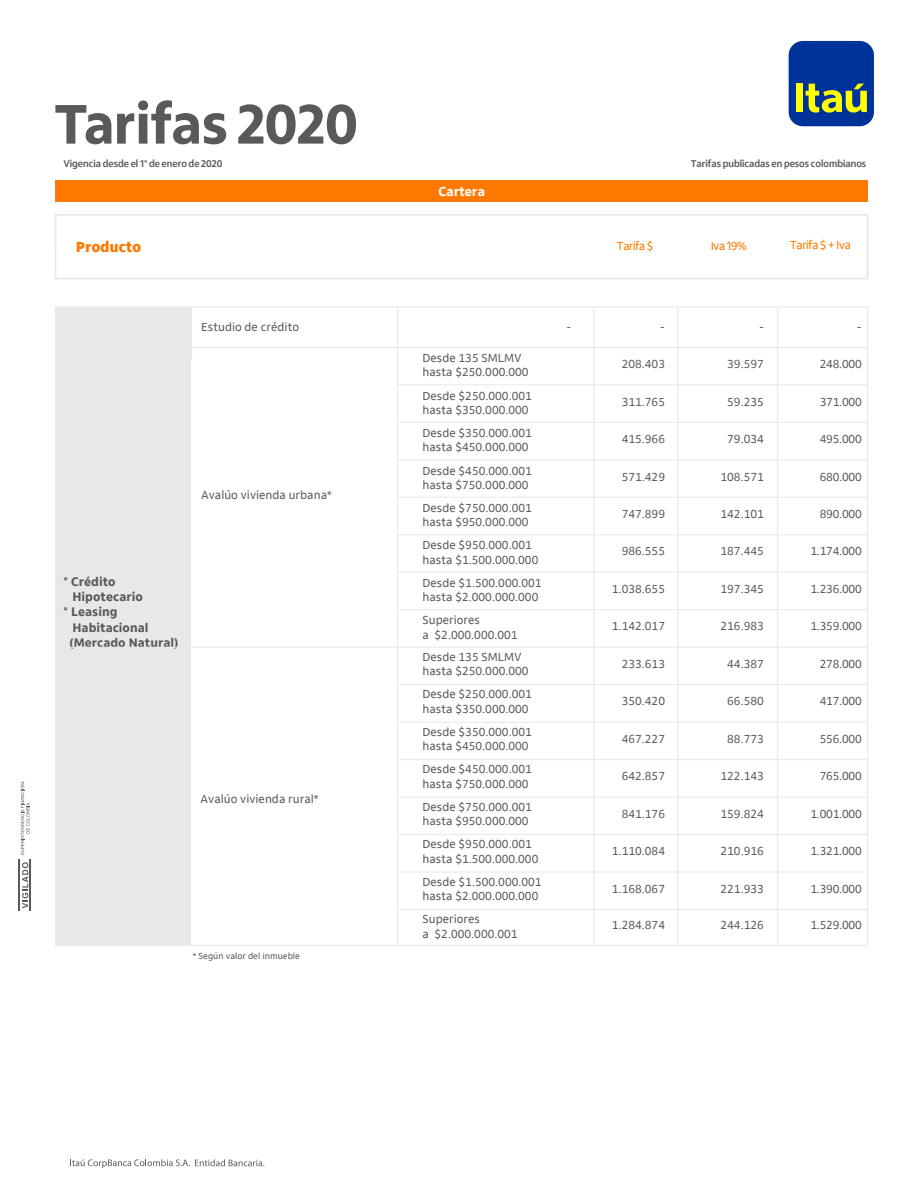
<style>
.page{position:relative;width:918px;height:1188px;background:#fff}
.page>*{position:absolute;margin:0;border:0;box-sizing:border-box;transform-origin:0 0}
.t1{font:800 57.15px "Itau Display";color:#58595b}
.t2{font:800 15px "Itau Display";letter-spacing:.02em;color:#ff7800}
.t3{font:800 13.5px "Itau Display";letter-spacing:.02em;color:#fff}
.t4{font:800 12.75px "Itau Text";color:#58595b}
.t5{font:12px/14.4px "Itau Text";color:#58595b}
.t6{font:12px "Itau Display";letter-spacing:-.02em;color:#ff7800}
.t7{font:700 10.05px "Itau Display";color:#58595b}
.t8{font:9px "Itau Text";color:#58595b}
</style>
<div class="page">
<div style="left:56px;top:181px;width:812px;height:21px;background:#ff7800"></div>
<hr style="left:19px;top:859px;width:1px;height:52px;background:#58595b">
<hr style="left:30px;top:859px;width:1px;height:52px;background:#58595b">
<svg style="left:21px;top:781px;width:9px;height:74px"></svg>
<svg style="left:22px;top:862px;width:6px;height:46px"></svg>
<svg style="left:70px;top:1159px;width:194px;height:9px"></svg>
<div style="left:55px;top:214px;width:814px;height:31px;border:2px solid #e7e8ea"></div>
<div style="left:55px;top:243px;width:814px;height:36px;border:2px solid #e7e8ea"></div>
<hr style="left:867px;top:243px;width:1px;height:34px;background:#e7e8ea">
<svg style="left:55px;top:306px;width:813px;height:640px"></svg>
<hr style="left:190px;top:307px;width:2px;height:27px;background:#e7e8ea">
<hr style="left:190px;top:333px;width:2px;height:27px;background:#e7e8ea">
<div style="left:56px;top:307px;width:135px;height:638px;background:#e7e8ea"></div>
<hr style="left:56px;top:347px;width:812px;height:1px;background:#e7e8ea">
<hr style="left:398px;top:385px;width:470px;height:1px;background:#e7e8ea">
<hr style="left:398px;top:422px;width:470px;height:1px;background:#e7e8ea">
<hr style="left:398px;top:460px;width:470px;height:1px;background:#e7e8ea">
<hr style="left:398px;top:497px;width:470px;height:1px;background:#e7e8ea">
<hr style="left:398px;top:534px;width:470px;height:1px;background:#e7e8ea">
<hr style="left:398px;top:572px;width:470px;height:1px;background:#e7e8ea">
<hr style="left:398px;top:609px;width:470px;height:1px;background:#e7e8ea">
<hr style="left:56px;top:647px;width:812px;height:1px;background:#e7e8ea">
<hr style="left:398px;top:684px;width:470px;height:1px;background:#e7e8ea">
<hr style="left:398px;top:722px;width:470px;height:1px;background:#e7e8ea">
<hr style="left:398px;top:759px;width:470px;height:1px;background:#e7e8ea">
<hr style="left:398px;top:797px;width:470px;height:1px;background:#e7e8ea">
<hr style="left:398px;top:834px;width:470px;height:1px;background:#e7e8ea">
<hr style="left:398px;top:872px;width:470px;height:1px;background:#e7e8ea">
<hr style="left:398px;top:909px;width:470px;height:1px;background:#e7e8ea">
<hr style="left:56px;top:945px;width:812px;height:1px;background:#e7e8ea">
<hr style="left:777px;top:308px;width:1px;height:636px;background:#e7e8ea">
<hr style="left:677px;top:308px;width:1px;height:636px;background:#e7e8ea">
<hr style="left:593px;top:309px;width:1px;height:636px;background:#e7e8ea">
<hr style="left:397px;top:309px;width:1px;height:636px;background:#e7e8ea">
<div style="left:789px;top:41px;width:85px;height:85px;background:#039;border-radius:14px"></div>
<div style="left:796px;top:84px;width:6px;height:28px;background:#ff0"></div>
<svg style="left:806px;top:84px;width:61px;height:29px"></svg>
<h1 class="t1" style="left:54px;top:91px;width:305px">Tarifas 2020</h1>
<p class="t7" style="left:63px;top:158px;width:160px">Vigencia desde el 1° de enero de 2020</p>
<p class="t2" style="left:76px;top:238px;width:66px">Producto</p>
<p class="t5" style="left:201px;top:320px;width:100px">Estudio de crédito</p>
<p class="t5" style="left:201px;top:487px;width:132px">Avalúo vivienda urbana*</p>
<p class="t4" style="left:64px;top:574px;width:54px">° Crédito</p>
<p class="t4" style="left:72px;top:589px;width:72px">Hipotecario</p>
<p class="t4" style="left:64px;top:605px;width:55px">° Leasing</p>
<p class="t4" style="left:72px;top:620px;width:78px">Habitacional</p>
<p class="t4" style="left:69px;top:635px;width:111px">(Mercado Natural)</p>
<p class="t5" style="left:201px;top:792px;width:119px">Avalúo vivienda rural*</p>
<p class="t8" style="left:193px;top:951px;width:109px">* Según valor del inmueble</p>
<p class="t3" style="left:438px;top:184px;width:48px">Cartera</p>
<p class="t7" style="left:691px;top:158px;width:177px">Tarifas publicadas en pesos colombianos</p>
<p class="t6" style="left:617px;top:240px;width:38px">Tarifa $</p>
<p class="t6" style="left:711px;top:240px;width:37px">Iva 19%</p>
<p class="t6" style="left:790px;top:238px;width:62px">Tarifa $ + Iva</p>
<p class="t5" style="left:567px;top:319px;width:6px">-</p>
<p class="t5" style="left:660px;top:319px;width:6px">-</p>
<p class="t5" style="left:759px;top:319px;width:6px">-</p>
<p class="t5" style="left:857px;top:319px;width:6px">-</p>
<p class="t5" style="left:423px;top:351px;width:108px">Desde 135 SMLMV hasta $250.000.000</p>
<p class="t5" style="left:622px;top:357px;width:45px">208.403</p>
<p class="t5" style="left:727px;top:357px;width:38px">39.597</p>
<p class="t5" style="left:820px;top:357px;width:43px">248.000</p>
<p class="t5" style="left:423px;top:388px;width:111px">Desde $250.000.001 hasta $350.000.000</p>
<p class="t5" style="left:622px;top:394px;width:45px">311.765</p>
<p class="t5" style="left:727px;top:394px;width:38px">59.235</p>
<p class="t5" style="left:820px;top:394px;width:43px">371.000</p>
<p class="t5" style="left:423px;top:426px;width:111px">Desde $350.000.001 hasta $450.000.000</p>
<p class="t5" style="left:622px;top:432px;width:45px">415.966</p>
<p class="t5" style="left:727px;top:432px;width:38px">79.034</p>
<p class="t5" style="left:820px;top:432px;width:43px">495.000</p>
<p class="t5" style="left:423px;top:463px;width:111px">Desde $450.000.001 hasta $750.000.000</p>
<p class="t5" style="left:622px;top:469px;width:45px">571.429</p>
<p class="t5" style="left:721px;top:469px;width:45px">108.571</p>
<p class="t5" style="left:820px;top:469px;width:43px">680.000</p>
<p class="t5" style="left:423px;top:501px;width:111px">Desde $750.000.001 hasta $950.000.000</p>
<p class="t5" style="left:622px;top:507px;width:45px">747.899</p>
<p class="t5" style="left:721px;top:507px;width:45px">142.101</p>
<p class="t5" style="left:820px;top:507px;width:43px">890.000</p>
<p class="t5" style="left:423px;top:538px;width:117px">Desde $950.000.001 hasta $1.500.000.000</p>
<p class="t5" style="left:622px;top:544px;width:45px">986.555</p>
<p class="t5" style="left:721px;top:544px;width:45px">187.445</p>
<p class="t5" style="left:811px;top:544px;width:53px">1.174.000</p>
<p class="t5" style="left:423px;top:576px;width:121px">Desde $1.500.000.001 hasta $2.000.000.000</p>
<p class="t5" style="left:612px;top:582px;width:55px">1.038.655</p>
<p class="t5" style="left:721px;top:582px;width:45px">197.345</p>
<p class="t5" style="left:811px;top:582px;width:53px">1.236.000</p>
<p class="t5" style="left:423px;top:613px;width:97px">Superiores<br>a $2.000.000.001</p>
<p class="t5" style="left:423px;top:650px;width:108px">Desde 135 SMLMV hasta $250.000.000</p>
<p class="t5" style="left:423px;top:687px;width:111px">Desde $250.000.001 hasta $350.000.000</p>
<p class="t5" style="left:423px;top:725px;width:111px">Desde $350.000.001 hasta $450.000.000</p>
<p class="t5" style="left:423px;top:762px;width:111px">Desde $450.000.001 hasta $750.000.000</p>
<p class="t5" style="left:423px;top:800px;width:111px">Desde $750.000.001 hasta $950.000.000</p>
<p class="t5" style="left:423px;top:837px;width:117px">Desde $950.000.001 hasta $1.500.000.000</p>
<p class="t5" style="left:423px;top:875px;width:121px">Desde $1.500.000.001 hasta $2.000.000.000</p>
<p class="t5" style="left:423px;top:912px;width:97px">Superiores<br>a $2.000.000.001</p>
<p class="t5" style="left:612px;top:619px;width:55px">1.142.017</p>
<p class="t5" style="left:721px;top:619px;width:45px">216.983</p>
<p class="t5" style="left:811px;top:619px;width:53px">1.359.000</p>
<p class="t5" style="left:622px;top:657px;width:45px">233.613</p>
<p class="t5" style="left:727px;top:657px;width:38px">44.387</p>
<p class="t5" style="left:820px;top:657px;width:43px">278.000</p>
<p class="t5" style="left:622px;top:694px;width:45px">350.420</p>
<p class="t5" style="left:727px;top:694px;width:38px">66.580</p>
<p class="t5" style="left:820px;top:694px;width:43px">417.000</p>
<p class="t5" style="left:622px;top:732px;width:45px">467.227</p>
<p class="t5" style="left:727px;top:732px;width:38px">88.773</p>
<p class="t5" style="left:820px;top:732px;width:43px">556.000</p>
<p class="t5" style="left:622px;top:769px;width:45px">642.857</p>
<p class="t5" style="left:721px;top:769px;width:45px">122.143</p>
<p class="t5" style="left:820px;top:769px;width:43px">765.000</p>
<p class="t5" style="left:622px;top:807px;width:45px">841.176</p>
<p class="t5" style="left:721px;top:807px;width:45px">159.824</p>
<p class="t5" style="left:811px;top:807px;width:53px">1.001.000</p>
<p class="t5" style="left:612px;top:844px;width:55px">1.110.084</p>
<p class="t5" style="left:721px;top:844px;width:45px">210.916</p>
<p class="t5" style="left:811px;top:844px;width:53px">1.321.000</p>
<p class="t5" style="left:612px;top:882px;width:55px">1.168.067</p>
<p class="t5" style="left:721px;top:882px;width:45px">221.933</p>
<p class="t5" style="left:811px;top:882px;width:53px">1.390.000</p>
<p class="t5" style="left:612px;top:918px;width:55px">1.284.874</p>
<p class="t5" style="left:721px;top:918px;width:45px">244.126</p>
<p class="t5" style="left:811px;top:918px;width:53px">1.529.000</p>
</div>
